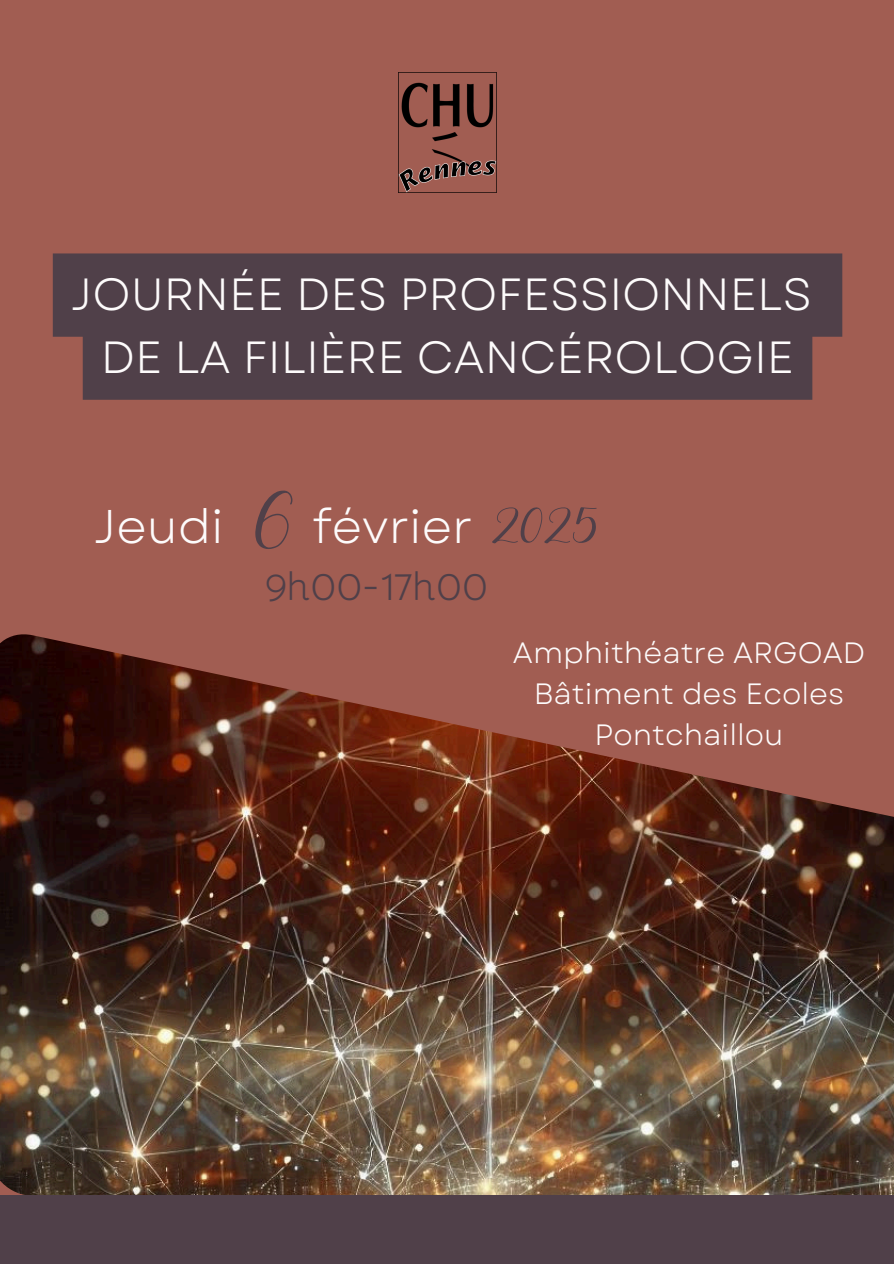
<style>
.page{position:relative;width:894px;height:1264px;background:#fff}
.page>*{position:absolute;margin:0;border:0;box-sizing:border-box;transform-origin:0 0}
.t1{font:98.25px "Daydream";color:#504049}
.t2{font:60px "Daydream";color:#504049}
.t3{font:49.35px "Bhavuka";color:#504049}
.t4{font:47.25px "Garet";color:#fdfbfb}
.t5{font:45px/63px "Garet";color:#fdfbfb;text-align:center}
.t6{font:29.4px/41px "Garet";color:#fdfbfb;text-align:center}
</style>
<div class="page">
<div style="left:0;top:0;width:893px;height:1263px;background:#a15d52"></div>
<img style="left:398px;top:72px;width:98px;height:121px">
<img style="left:0;top:634px;width:893px;height:561px">
<div style="left:53px;top:253px;width:789px;height:147px;background:#504049"></div>
<div style="left:0;top:1195px;width:893px;height:68px;background:#504049"></div>
<h2 class="t5" style="left:71px;top:263px;width:742px">JOURNÉE DES PROFESSIONNELS<br>DE LA FILIÈRE CANCÉROLOGIE</h2>
<h3 class="t1" style="left:255px;top:459px;width:40px">6</h3>
<p class="t2" style="left:492px;top:488px;width:108px">2025</p>
<p class="t4" style="left:94px;top:493px;width:131px">Jeudi</p>
<p class="t4" style="left:312px;top:493px;width:162px">février</p>
<h1 class="t3" style="left:265px;top:554px;width:224px">9h00-17h00</h1>
<h3 class="t6" style="left:513px;top:632px;width:353px">Amphithéatre ARGOAD</h3>
<p class="t6" style="left:533px;top:673px;width:312px">Bâtiment des Ecoles<br>Pontchaillou</p>
</div>
